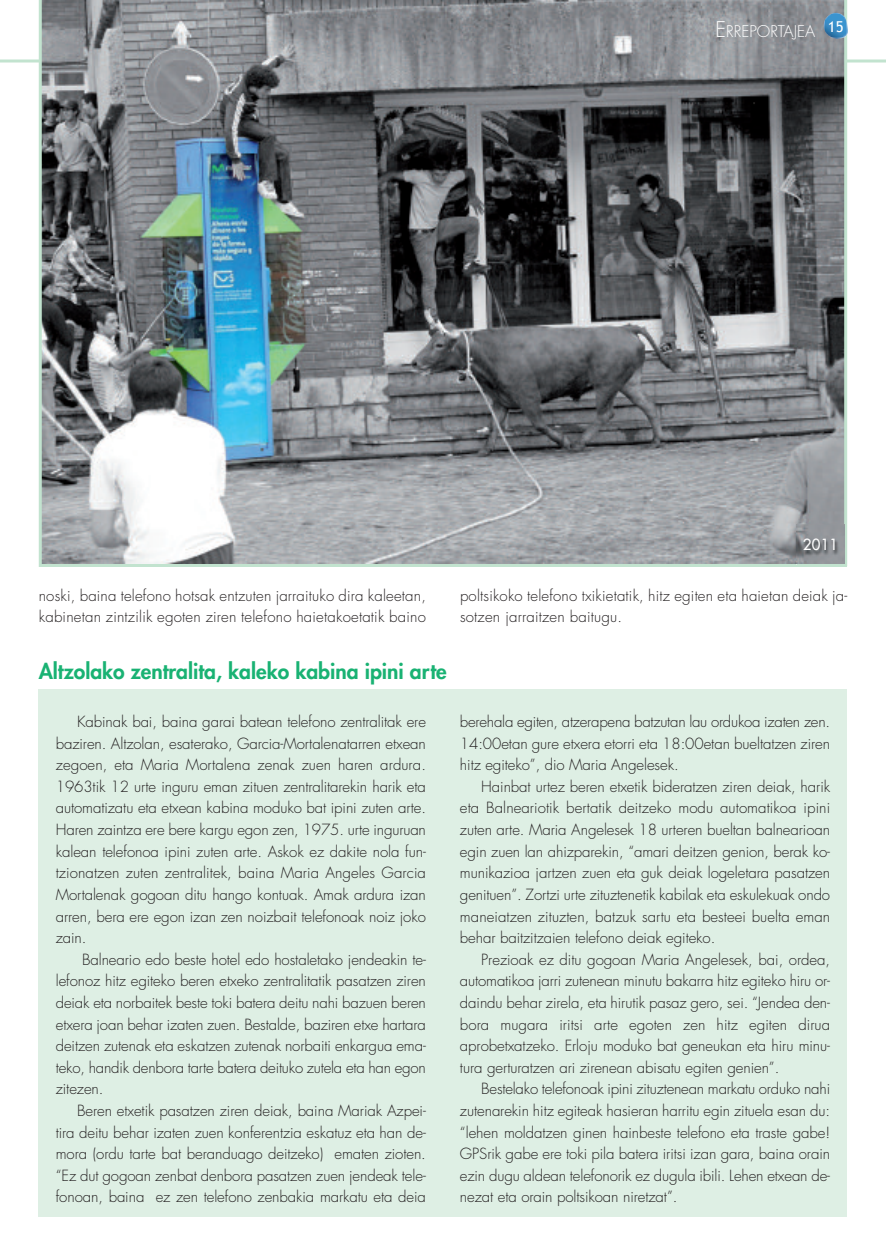
<style>
.page{position:relative;width:886px;height:1256px;background:#fff}
.page>*{position:absolute;margin:0;border:0;box-sizing:border-box;transform-origin:0 0}
.t1{font:800 21px "Futura";color:#19b273}
.t2{font:300 15.75px "Futura";color:#fff}
.t3{font:300 15px/21.6px "Futura";letter-spacing:-.005em;color:#231f20;text-align:justify}
.t4{font:300 15px/21.6px "Futura";letter-spacing:.015em;color:#231f20}
.t5{font:15px "Futura";color:#fff}
.s1{font-size:21px}
</style>
<div class="page">
<hr style="left:0;top:59px;width:885px;height:3px;background:#c2e3cf">
<svg style="left:39px;top:0;width:808px;height:567px;background:#787f84"></svg>
<img style="left:823px;top:13px;width:24px;height:26px">
<div style="left:39px;top:689px;width:808px;height:528px;background:#deefe4"></div>
<img style="left:796px;top:524px;width:52px;height:42px">
<img style="left:796px;top:524px;width:48px;height:40px">
<p class="t2" style="left:715px;top:24px;width:130px"><span class="s1">E</span>RREPORTAJEA <sup>15</sup></p>
<p class="t5" style="left:802px;top:537px;width:37px">2011</p>
<p class="t4" style="left:39px;top:585px;width:388px">noski, baina telefono hotsak entzuten jarraituko dira kaleetan, kabinetan zintzilik egoten ziren telefono haietakoetatik baino</p>
<p class="t3" style="left:460px;top:585px;width:389px">poltsikoko telefono txikietatik, hitz egiten eta haietan deiak ja&shy;sotzen jarraitzen baitugu.</p>
<h1 class="t1" style="left:39px;top:661px;width:409px">Altzolako zentralita, kaleko kabina ipini arte</h1>
<p class="t3" style="left:56px;top:712px;width:371px;text-indent:21px">Kabinak bai, baina garai batean telefono zentralitak ere baziren. Altzolan, esaterako, Garcia-Mortalenatarren etxean zegoen, eta Maria Mortalena zenak zuen haren ardura.<br>1963tik 12 urte inguru eman zituen zentralitarekin harik eta automatizatu eta etxean kabina moduko bat ipini zuten arte.<br>Haren zaintza ere bere kargu egon zen, 1975. urte inguruan kalean telefonoa ipini zuten arte. Askok ez dakite nola fun&shy;tzionatzen zuten zentralitek, baina Maria Angeles Garcia Mortalenak gogoan ditu hango kontuak. Amak ardura izan arren, bera ere egon izan zen noizbait telefonoak noiz joko zain.</p>
<p class="t3" style="left:56px;top:949px;width:371px;text-indent:26px">Balneario edo beste hotel edo hostaletako jendeakin te&shy;lefonoz hitz egiteko beren etxeko zentralitatik pasatzen ziren deiak eta norbaitek beste toki batera deitu nahi bazuen beren etxera joan behar izaten zuen. Bestalde, baziren etxe hartara deitzen zutenak eta eskatzen zutenak norbaiti enkargua ema&shy;teko, handik denbora tarte batera deituko zutela eta han egon zitezen.</p>
<p class="t3" style="left:56px;top:1100px;width:371px;text-indent:21px">Beren etxetik pasatzen ziren deiak, baina Mariak Azpei&shy;tira deitu behar izaten zuen konferentzia eskatuz eta han de&shy;mora (ordu tarte bat beranduago deitzeko) ematen zioten. “Ez dut gogoan zenbat denbora pasatzen zuen jendeak tele&shy;fonoan, baina ez zen telefono zenbakia markatu eta deia</p>
<p class="t3" style="left:460px;top:712px;width:371px">berehala egiten, atzerapena batzutan lau ordukoa izaten zen.<br>14:00etan gure etxera etorri eta 18:00etan bueltatzen ziren hitz egiteko”, dio Maria Angelesek.</p>
<p class="t3" style="left:460px;top:776px;width:371px;text-indent:21px">Hainbat urtez beren etxetik bideratzen ziren deiak, harik eta Balneariotik bertatik deitzeko modu automatikoa ipini zuten arte. Maria Angelesek 18 urteren bueltan balnearioan egin zuen lan ahizparekin, “amari deitzen genion, berak ko&shy;munikazioa jartzen zuen eta guk deiak logeletara pasatzen genituen”. Zortzi urte zituztenetik kabilak eta eskulekuak ondo maneiatzen zituzten, batzuk sartu eta besteei buelta eman behar baitzitzaien telefono deiak egiteko.</p>
<p class="t3" style="left:460px;top:949px;width:371px;text-indent:21px">Prezioak ez ditu gogoan Maria Angelesek, bai, ordea, automatikoa jarri zutenean minutu bakarra hitz egiteko hiru or&shy;daindu behar zirela, eta hirutik pasaz gero, sei. “Jendea den&shy;bora mugara iritsi arte egoten zen hitz egiten dirua aprobetxatzeko. Erloju moduko bat geneukan eta hiru minu&shy;tura gerturatzen ari zirenean abisatu egiten genien”.</p>
<p class="t3" style="left:460px;top:1079px;width:371px;text-indent:21px">Bestelako telefonoak ipini zituztenean markatu orduko nahi zutenarekin hitz egiteak hasieran harritu egin zituela esan du: “lehen moldatzen ginen hainbeste telefono eta traste gabe!<br>GPSrik gabe ere toki pila batera iritsi izan gara, baina orain ezin dugu aldean telefonorik ez dugula ibili. Lehen etxean de&shy;nezat eta orain poltsikoan niretzat”.</p>
</div>
